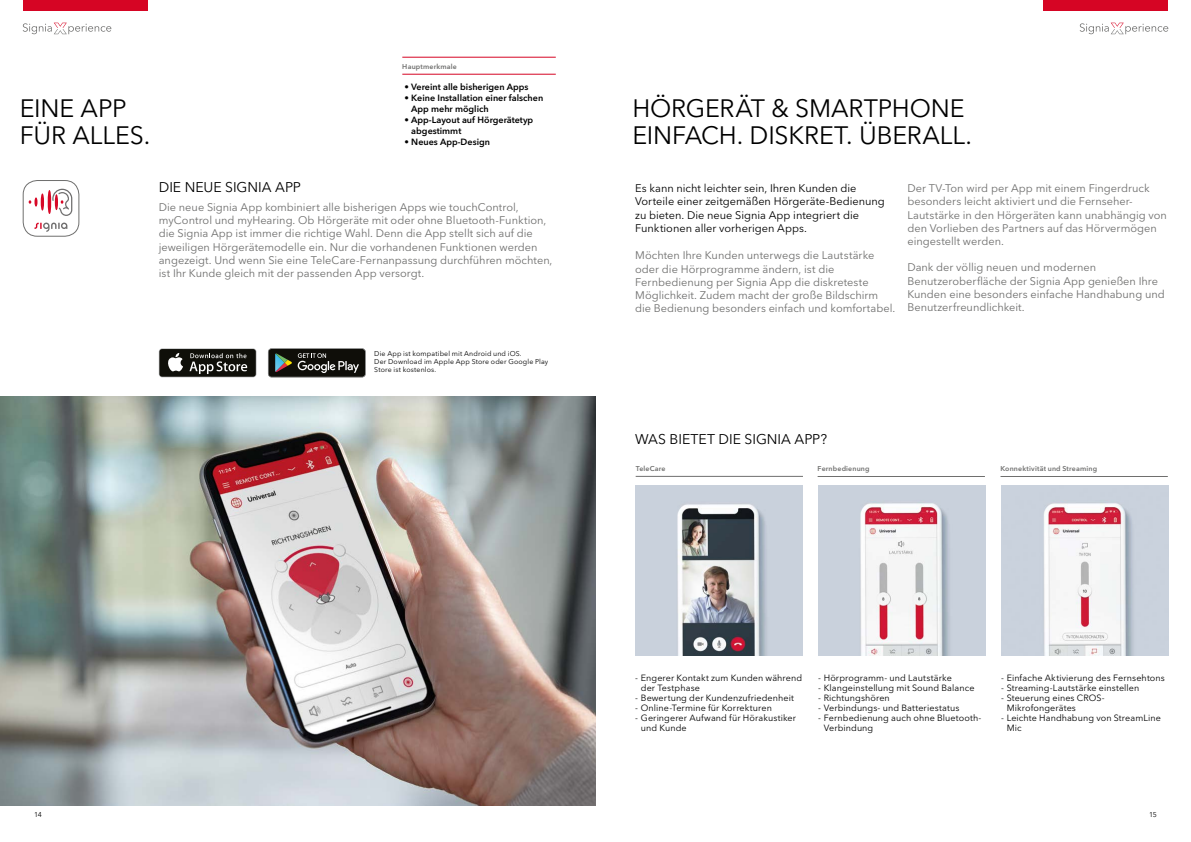
<style>
.page{position:relative;width:1191px;height:842px;background:#fff}
.page>*{position:absolute;margin:0;border:0;box-sizing:border-box;transform-origin:0 0}
.t1{font:25px/27.5px "Avenir Next W1 G";letter-spacing:-.005em;color:#000}
.t2{font:14px "Avenir Next W1 G";color:#000}
.t3{font:11px/13.2px "Avenir Next W1 G";color:#6f6f6e}
.t4{font:11px/13.2px "Avenir Next W1 G";color:#000}
.t5{font:9px/9.9px "Avenir Next W1 G";letter-spacing:.01em;color:#000}
.t6{font:600 9px/11px "Avenir Next W1 G";color:#000}
.t7{font:7px/8.4px "Avenir Next W1 G";letter-spacing:.02em;color:#000}
.t8{font:600 7px "Avenir Next W1 G";letter-spacing:.025em;color:#6f6f6e}
</style>
<div class="page">
<div style="left:1043px;top:0;width:125px;height:11px;background:#d60524"></div>
<div style="left:23px;top:0;width:124px;height:11px;background:#d60524"></div>
<svg style="left:1079px;top:23px;width:89px;height:11px"></svg>
<svg style="left:23px;top:23px;width:88px;height:11px"></svg>
<img style="left:0;top:396px;width:595px;height:409px">
<svg style="left:23px;top:180px;width:56px;height:56px"></svg>
<div style="left:23px;top:180px;width:56px;height:57px;border:1px solid #6f6f6e;border-radius:14px"></div>
<img style="left:818px;top:485px;width:167px;height:170px">
<img style="left:635px;top:485px;width:167px;height:170px">
<img style="left:1001px;top:485px;width:167px;height:170px">
<hr style="left:635px;top:476px;width:168px;height:1px;background:#6f6f6e">
<hr style="left:817px;top:476px;width:168px;height:1px;background:#6f6f6e">
<hr style="left:1000px;top:476px;width:167px;height:1px;background:#6f6f6e">
<hr style="left:402px;top:57px;width:154px;height:1px;background:#d60524">
<hr style="left:402px;top:74px;width:154px;height:1px;background:#d60524">
<div style="left:159px;top:348px;width:97px;height:29px;background:#d0d1d1;border-radius:3px"></div>
<div style="left:159px;top:349px;width:97px;height:28px;background:#0f0f09;border-radius:3px"></div>
<svg style="left:168px;top:353px;width:15px;height:18px"></svg>
<svg style="left:189px;top:353px;width:58px;height:21px"></svg>
<svg style="left:268px;top:348px;width:98px;height:29px;background:#353630"></svg>
<p class="t8" style="left:402px;top:62px;width:56px">Hauptmerkmale</p>
<p class="t6" style="left:404px;top:81px;width:125px">• Vereint alle bisherigen Apps</p>
<p class="t6" style="left:411px;top:92px;width:134px;text-indent:-7px">• Keine Installation einer falschen<br>App mehr möglich</p>
<p class="t6" style="left:411px;top:114px;width:123px;text-indent:-7px">• App-Layout auf Hörgerätetyp abgestimmt</p>
<p class="t6" style="left:404px;top:136px;width:87px">• Neues App-Design</p>
<h1 class="t1" style="left:20px;top:94px;width:132px">EINE APP<br>FÜR ALLES.</h1>
<h1 class="t1" style="left:632px;top:94px;width:341px">HÖRGERÄT &amp; SMARTPHONE<br>EINFACH. DISKRET. ÜBERALL.</h1>
<p class="t2" style="left:159px;top:179px;width:144px">DIE NEUE SIGNIA APP</p>
<p class="t3" style="left:159px;top:200px;width:395px">Die neue Signia App kombiniert alle bisherigen Apps wie touchControl, myControl und myHearing. Ob Hörgeräte mit oder ohne Bluetooth-Funktion, die Signia App ist immer die richtige Wahl. Denn die App stellt sich auf die jeweiligen Hörgerätemodelle ein. Nur die vorhandenen Funktionen werden angezeigt. Und wenn Sie eine TeleCare-Fernanpassung durchführen möchten, ist Ihr Kunde gleich mit der passenden App versorgt.</p>
<p class="t7" style="left:374px;top:349px;width:175px">Die App ist kompatibel mit Android und iOS.<br>Der Download im Apple App Store oder Google Play<br>Store ist kostenlos.</p>
<p class="t4" style="left:635px;top:182px;width:251px">Es kann nicht leichter sein, Ihren Kunden die Vorteile einer zeitgemäßen Hörgeräte-Bedienung zu bieten. Die neue Signia App integriert die Funktionen aller vorherigen Apps.</p>
<p class="t3" style="left:635px;top:249px;width:262px">Möchten Ihre Kunden unterwegs die Lautstärke oder die Hörprogramme ändern, ist die Fernbedienung per Signia App die diskreteste Möglichkeit. Zudem macht der große Bildschirm die Bedienung besonders einfach und komfortabel.</p>
<p class="t3" style="left:907px;top:182px;width:261px">Der TV-Ton wird per App mit einem Fingerdruck besonders leicht aktiviert und die Fernseher-Lautstärke in den Hörgeräten kann unabhängig von den Vorlieben des Partners auf das Hörvermögen eingestellt werden.</p>
<p class="t3" style="left:907px;top:261px;width:259px">Dank der völlig neuen und modernen Benutzeroberfläche der Signia App genießen Ihre Kunden eine besonders einfache Handhabung und Benutzerfreundlichkeit.</p>
<p class="t2" style="left:635px;top:431px;width:193px">WAS BIETET DIE SIGNIA APP?</p>
<p class="t8" style="left:635px;top:464px;width:31px">TeleCare</p>
<p class="t8" style="left:817px;top:464px;width:53px">Fernbedienung</p>
<p class="t8" style="left:1000px;top:464px;width:98px">Konnektivität und Streaming</p>
<p class="t5" style="left:641px;top:673px;width:163px;text-indent:-6px">- Engerer Kontakt zum Kunden während der Testphase</p>
<p class="t5" style="left:635px;top:693px;width:160px">- Bewertung der Kundenzufriedenheit</p>
<p class="t5" style="left:635px;top:703px;width:138px">- Online-Termine für Korrekturen</p>
<p class="t5" style="left:641px;top:713px;width:157px;text-indent:-6px">- Geringerer Aufwand für Hörakustiker und Kunde</p>
<p class="t5" style="left:818px;top:673px;width:135px">- Hörprogramm- und Lautstärke</p>
<p class="t5" style="left:818px;top:683px;width:158px">- Klangeinstellung mit Sound Balance</p>
<p class="t5" style="left:818px;top:693px;width:73px">- Richtungshören</p>
<p class="t5" style="left:818px;top:703px;width:143px">- Verbindungs- und Batteriestatus</p>
<p class="t5" style="left:823px;top:713px;width:159px;text-indent:-6px">- Fernbedienung auch ohne Bluetooth-<br>Verbindung</p>
<p class="t5" style="left:1001px;top:673px;width:165px">- Einfache Aktivierung des Fernsehtons</p>
<p class="t5" style="left:1001px;top:683px;width:140px">- Streaming-Lautstärke einstellen</p>
<p class="t5" style="left:1006px;top:693px;width:100px;text-indent:-6px">- Steuerung eines CROS-<br>Mikrofongerätes</p>
<p class="t5" style="left:1006px;top:713px;width:156px;text-indent:-6px">- Leichte Handhabung von StreamLine<br>Mic</p>
<p class="t7" style="left:34px;top:810px;width:9px">14</p>
<p class="t7" style="left:1149px;top:810px;width:9px">15</p>
</div>
